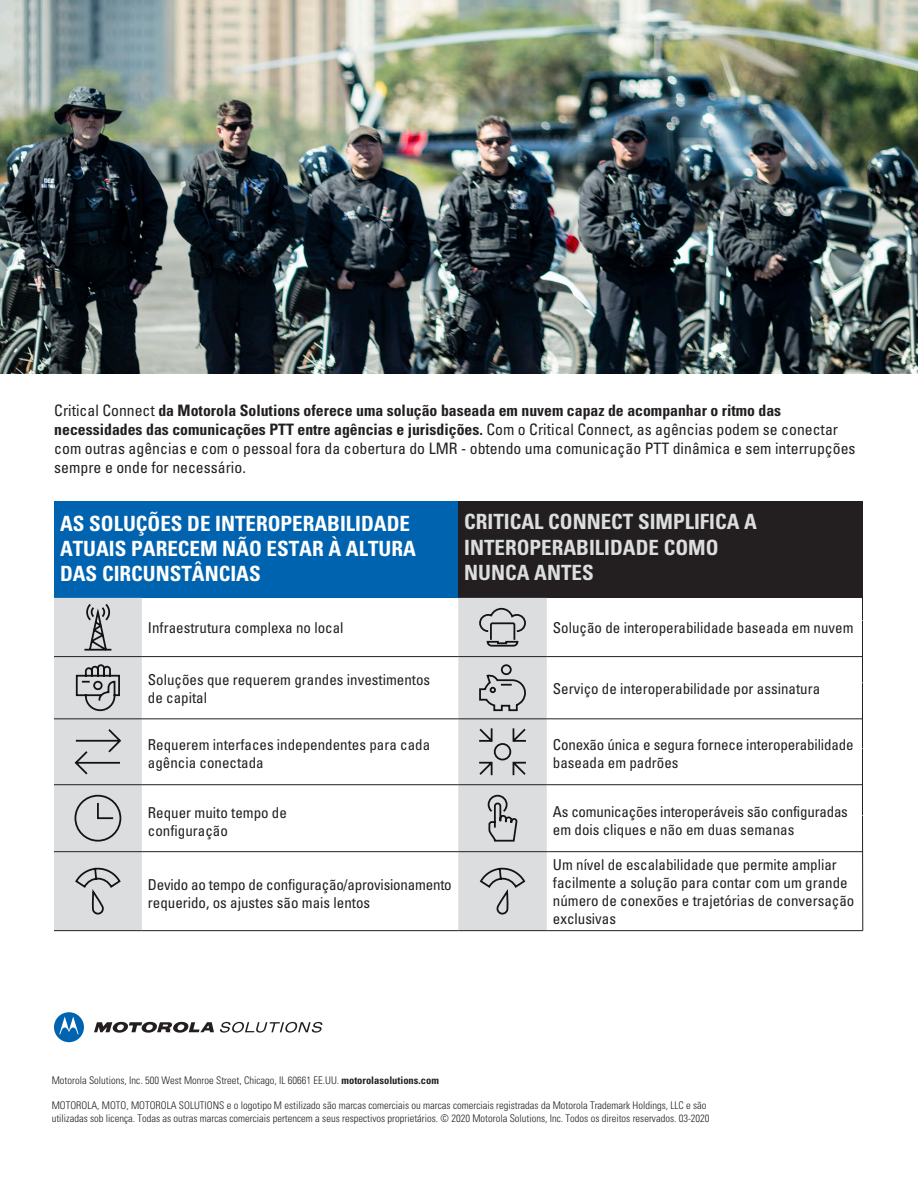
<style>
.page{position:relative;width:918px;height:1188px;background:#fff}
.page>*{position:absolute;margin:0;border:0;box-sizing:border-box;transform-origin:0 0}
.t1{font:700 condensed 21px/25.2px "Univers";color:#fff}
.t2{font:700 condensed 21px/25.2px "Univers";color:#dcddde}
.t3{font:condensed 15.75px/18.9px "Univers";color:#231f20}
.t4{font:condensed 15px/18px "Univers";color:#231f20}
.t5{font:300 condensed 10.5px/12.6px "Univers";color:#231f20}
.s1{font-weight:700}
</style>
<div class="page">
<svg style="left:94px;top:1022px;width:120px;height:11px"></svg>
<svg style="left:54px;top:1012px;width:30px;height:30px"></svg>
<svg style="left:220px;top:1022px;width:102px;height:11px"></svg>
<img style="left:0;top:0;width:918px;height:374px">
<div style="left:54px;top:501px;width:404px;height:97px;background:#0063b0"></div>
<div style="left:458px;top:501px;width:404px;height:97px;background:#231f20"></div>
<svg style="left:54px;top:598px;width:493px;height:332px"></svg>
<hr style="left:54px;top:656px;width:88px;height:1px;background:#231f20">
<hr style="left:142px;top:656px;width:316px;height:1px;background:#231f20">
<hr style="left:458px;top:656px;width:89px;height:1px;background:#231f20">
<hr style="left:547px;top:656px;width:316px;height:1px;background:#231f20">
<hr style="left:54px;top:719px;width:88px;height:1px;background:#231f20">
<hr style="left:142px;top:719px;width:316px;height:1px;background:#231f20">
<hr style="left:458px;top:719px;width:89px;height:1px;background:#231f20">
<hr style="left:547px;top:719px;width:316px;height:1px;background:#231f20">
<hr style="left:54px;top:784px;width:88px;height:1px;background:#231f20">
<hr style="left:142px;top:784px;width:316px;height:1px;background:#231f20">
<hr style="left:458px;top:784px;width:89px;height:1px;background:#231f20">
<hr style="left:547px;top:784px;width:316px;height:1px;background:#231f20">
<hr style="left:54px;top:851px;width:88px;height:1px;background:#231f20">
<hr style="left:142px;top:851px;width:316px;height:1px;background:#231f20">
<hr style="left:458px;top:851px;width:89px;height:1px;background:#231f20">
<hr style="left:547px;top:851px;width:316px;height:1px;background:#231f20">
<hr style="left:54px;top:930px;width:88px;height:1px;background:#231f20">
<hr style="left:142px;top:930px;width:316px;height:1px;background:#231f20">
<hr style="left:458px;top:930px;width:89px;height:1px;background:#231f20">
<hr style="left:547px;top:930px;width:316px;height:1px;background:#231f20">
<hr style="left:862px;top:501px;width:1px;height:61px;background:#231f20">
<hr style="left:862px;top:562px;width:1px;height:58px;background:#231f20">
<hr style="left:862px;top:621px;width:1px;height:62px;background:#231f20">
<hr style="left:862px;top:683px;width:1px;height:65px;background:#231f20">
<hr style="left:862px;top:749px;width:1px;height:66px;background:#231f20">
<hr style="left:862px;top:816px;width:1px;height:115px;background:#231f20">
<svg style="left:83px;top:602px;width:30px;height:50px"></svg>
<svg style="left:478px;top:607px;width:49px;height:40px;background:#b5b6b6"></svg>
<svg style="left:75px;top:663px;width:46px;height:49px;background:#adadae"></svg>
<svg style="left:478px;top:663px;width:49px;height:49px;background:#bcbdbe"></svg>
<svg style="left:73px;top:727px;width:50px;height:49px;background:#c6c7c7"></svg>
<svg style="left:477px;top:727px;width:51px;height:50px;background:#bebfc0"></svg>
<svg style="left:74px;top:794px;width:48px;height:48px;background:#c0c1c2"></svg>
<svg style="left:487px;top:794px;width:30px;height:49px"></svg>
<svg style="left:74px;top:867px;width:48px;height:50px;background:#c2c3c4"></svg>
<svg style="left:479px;top:867px;width:48px;height:50px;background:#c2c3c4"></svg>
<p class="t3" style="left:54px;top:401px;width:803px">Critical Connect <span class="s1">da Motorola Solutions oferece uma solução baseada em nuvem capaz de acompanhar o ritmo das necessidades das comunicações PTT entre agências e jurisdições.</span> Com o Critical Connect, as agências podem se conectar com outras agências e com o pessoal fora da cobertura do LMR - obtendo uma comunicação PTT dinâmica e sem interrupções sempre e onde for necessário.</p>
<h1 class="t1" style="left:60px;top:511px;width:357px">AS SOLUÇÕES DE INTEROPERABILIDADE<br>ATUAIS PARECEM NÃO ESTAR À ALTURA<br>DAS CIRCUNSTÂNCIAS</h1>
<h1 class="t2" style="left:464px;top:509px;width:294px">CRITICAL CONNECT SIMPLIFICA A<br>INTEROPERABILIDADE COMO<br>NUNCA ANTES</h1>
<p class="t4" style="left:148px;top:619px;width:197px">Infraestrutura complexa no local</p>
<p class="t4" style="left:553px;top:619px;width:302px">Solução de interoperabilidade baseada em nuvem</p>
<p class="t4" style="left:148px;top:670px;width:284px">Soluções que requerem grandes investimentos de capital</p>
<p class="t4" style="left:553px;top:679px;width:269px">Serviço de interoperabilidade por assinatura</p>
<p class="t4" style="left:148px;top:736px;width:284px">Requerem interfaces independentes para cada agência conectada</p>
<p class="t4" style="left:553px;top:736px;width:302px">Conexão única e segura fornece interoperabilidade baseada em padrões</p>
<p class="t4" style="left:148px;top:804px;width:141px">Requer muito tempo de configuração</p>
<p class="t4" style="left:553px;top:802px;width:297px">As comunicações interoperáveis são configuradas em dois cliques e não em duas semanas</p>
<p class="t4" style="left:148px;top:875px;width:305px">Devido ao tempo de configuração/aprovisionamento requerido, os ajustes são mais lentos</p>
<p class="t4" style="left:553px;top:856px;width:303px">Um nível de escalabilidade que permite ampliar facilmente a solução para contar com um grande número de conexões e trajetórias de conversação exclusivas</p>
<p class="t5" style="left:52px;top:1074px;width:389px">Motorola Solutions, Inc. 500 West Monroe Street, Chicago, IL 60661 EE.UU. <span class="s1">motorolasolutions.com</span></p>
<p class="t5" style="left:52px;top:1099px;width:659px">MOTOROLA, MOTO, MOTOROLA SOLUTIONS e o logotipo M estilizado são marcas comerciais ou marcas comerciais registradas da Motorola Trademark Holdings, LLC e são utilizadas sob licença. Todas as outras marcas comerciais pertencem a seus respectivos proprietários. © 2020 Motorola Solutions, Inc. Todos os direitos reservados. 03-2020</p>
</div>
